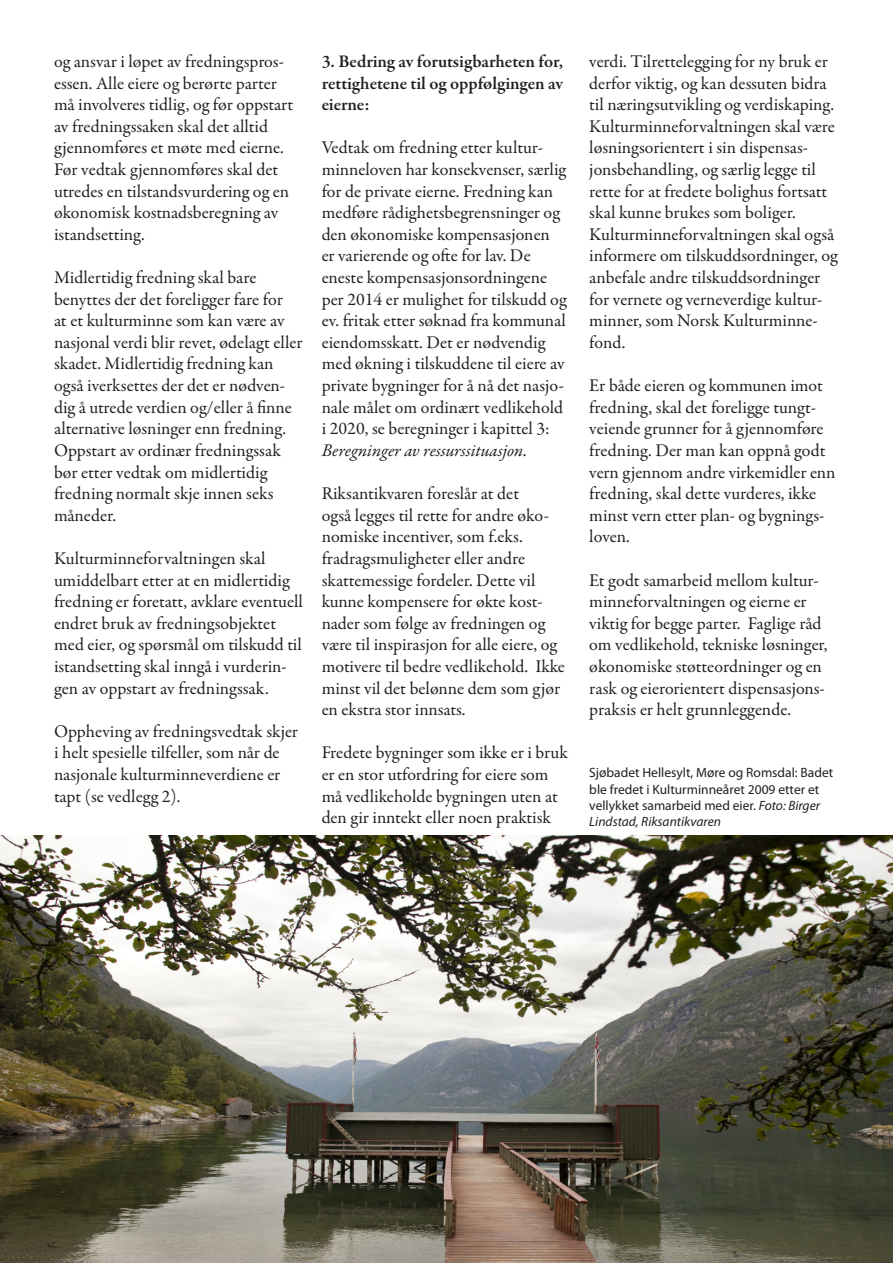
<style>
.page{position:relative;width:893px;height:1263px;background:#fff}
.page>*{position:absolute;margin:0;border:0;box-sizing:border-box;transform-origin:0 0}
.t1{font:18px/21.6px "Garamond Premr Pro";color:#231f20}
.t2{font:600 18px/21.6px "Garamond Premr Pro";letter-spacing:-.005em;color:#231f20;text-align:justify}
.t3{font:13.5px/16.2px "Myriad Pro";color:#231f20}
.s1{font-style:italic}
</style>
<div class="page">
<img style="left:0;top:836px;width:893px;height:427px">
<p class="t1" style="left:54px;top:51px;width:241px">og ansvar i løpet av fredningspros&shy;essen. Alle eiere og berørte parter må involveres tidlig, og før oppstart av fredningssaken skal det alltid gjennomføres et møte med eierne.<br>Før vedtak gjennomføres skal det utredes en tilstandsvurdering og en økonomisk kostnadsberegning av istandsetting.</p>
<p class="t1" style="left:54px;top:267px;width:250px">Midlertidig fredning skal bare benyttes der det foreligger fare for<br>at et kulturminne som kan være av nasjonal verdi blir revet, ødelagt eller skadet. Midlertidig fredning kan også iverksettes der det er nødven&shy;dig å utrede verdien og/eller å finne alternative løsninger enn fredning.<br>Oppstart av ordinær fredningssak bør etter vedtak om midlertidig fredning normalt skje innen seks måneder.</p>
<p class="t1" style="left:54px;top:548px;width:250px">Kulturminneforvaltningen skal umiddelbart etter at en midlertidig fredning er foretatt, avklare eventuell endret bruk av fredningsobjektet med eier, og spørsmål om tilskudd til istandsetting skal inngå i vurderin&shy;gen av oppstart av fredningssak.</p>
<p class="t1" style="left:54px;top:721px;width:246px">Oppheving av fredningsvedtak skjer i helt spesielle tilfeller, som når de nasjonale kulturminneverdiene er tapt (se vedlegg 2).</p>
<p class="t2" style="left:322px;top:51px;width:243px">3. Bedring av forutsigbarheten for, rettighetene til og oppfølgingen av eierne:</p>
<p class="t1" style="left:322px;top:137px;width:246px">Vedtak om fredning etter kultur&shy;minneloven har konsekvenser, særlig for de private eierne. Fredning kan medføre rådighetsbegrensninger og den økonomiske kompensasjonen er varierende og ofte for lav. De eneste kompensasjonsordningene per 2014 er mulighet for tilskudd og ev. fritak etter søknad fra kommunal eiendomsskatt. Det er nødvendig med økning i tilskuddene til eiere av private bygninger for å nå det nasjo&shy;nale målet om ordinært vedlikehold i 2020, se beregninger i kapittel 3:<br><span class="s1">Beregninger av ressurssituasjon.</span></p>
<p class="t1" style="left:322px;top:483px;width:245px">Riksantikvaren foreslår at det<br>også legges til rette for andre øko&shy;nomiske incentiver, som f.eks. fradragsmuligheter eller andre skattemessige fordeler. Dette vil kunne kompensere for økte kost&shy;nader som følge av fredningen og være til inspirasjon for alle eiere, og motivere til bedre vedlikehold. Ikke minst vil det belønne dem som gjør en ekstra stor innsats.</p>
<p class="t1" style="left:322px;top:742px;width:248px">Fredete bygninger som ikke er i bruk er en stor utfordring for eiere som må vedlikeholde bygningen uten at den gir inntekt eller noen praktisk</p>
<p class="t1" style="left:589px;top:51px;width:250px">verdi. Tilrettelegging for ny bruk er derfor viktig, og kan dessuten bidra til næringsutvikling og verdiskaping.<br>Kulturminneforvaltningen skal være løsningsorientert i sin dispensas&shy;jonsbehandling, og særlig legge til rette for at fredete bolighus fortsatt skal kunne brukes som boliger.<br>Kulturminneforvaltningen skal også informere om tilskuddsordninger, og anbefale andre tilskuddsordninger for vernete og verneverdige kultur&shy;minner, som Norsk Kulturminne&shy;fond.</p>
<p class="t1" style="left:589px;top:375px;width:248px">Er både eieren og kommunen imot fredning, skal det foreligge tungt&shy;veiende grunner for å gjennomføre fredning. Der man kan oppnå godt vern gjennom andre virkemidler enn fredning, skal dette vurderes, ikke minst vern etter plan- og bygnings&shy;loven.</p>
<p class="t1" style="left:589px;top:569px;width:240px">Et godt samarbeid mellom kultur&shy;minneforvaltningen og eierne er viktig for begge parter. Faglige råd om vedlikehold, tekniske løsninger, økonomiske støtteordninger og en rask og eierorientert dispensasjons&shy;praksis er helt grunnleggende.</p>
<p class="t3" style="left:589px;top:765px;width:245px">Sjøbadet Hellesylt, Møre og Romsdal: Badet ble fredet i Kulturminneåret 2009 etter et vellykket samarbeid med eier. <span class="s1">Foto: Birger Lindstad, Riksantikvaren</span></p>
</div>
